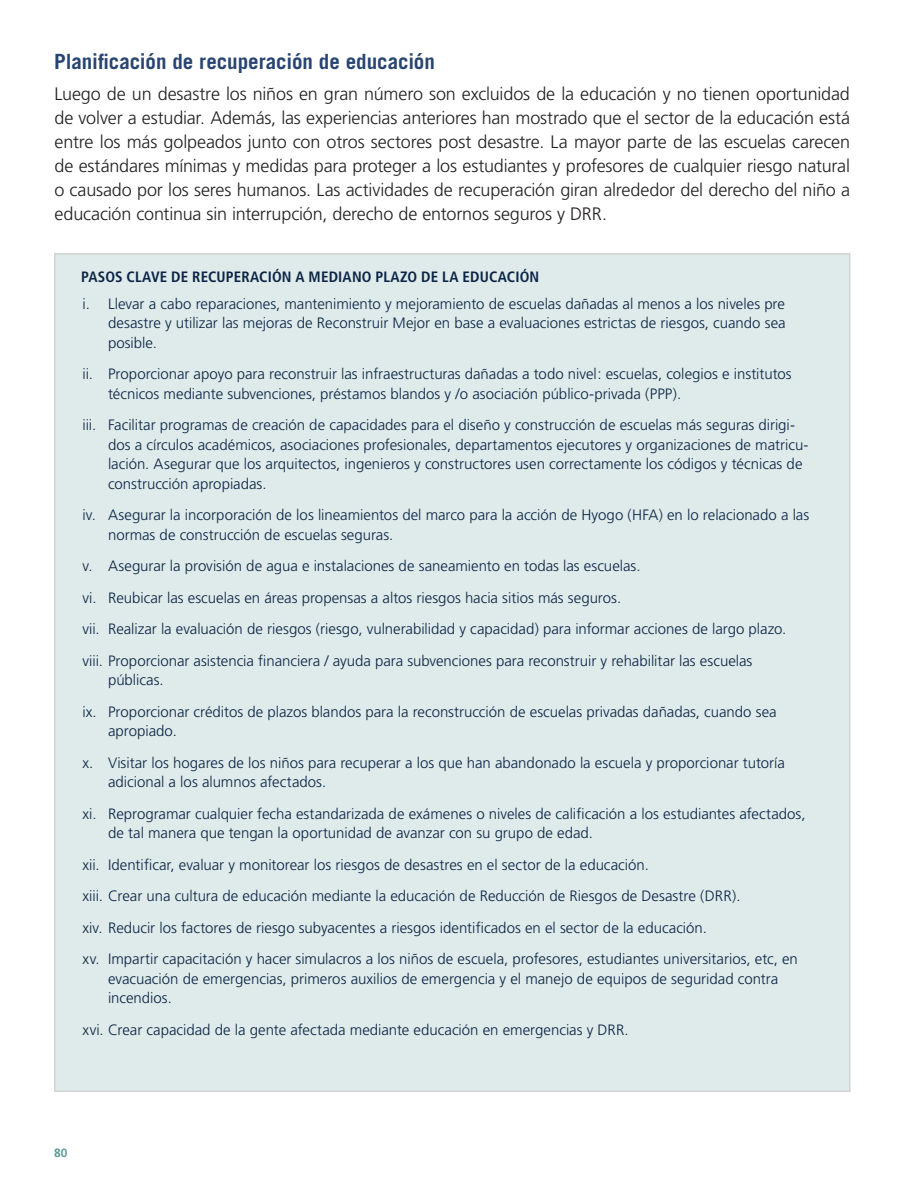
<style>
.page{position:relative;width:918px;height:1188px;background:#fff}
.page>*{position:absolute;margin:0;border:0;box-sizing:border-box;transform-origin:0 0}
.t1{font:700 21px "Trade Gothic LT Std";letter-spacing:-.005em;color:#284471}
.t2{font:300 18px/24px "Frutiger";letter-spacing:-.01em;color:#231f20;text-align:justify}
.t3{font:300 15px/31.5px "Frutiger";color:#0b2445}
.t4{font:700 condensed 15px "Frutiger LT Std";letter-spacing:.01em;color:#0b2445}
.t5{font:700 12px "Frutiger";color:#609a96}
</style>
<div class="page">
<div style="left:55px;top:254px;width:795px;height:837px;background:#dfebea"></div>
<h1 class="t1" style="left:54px;top:49px;width:382px">Planificación de recuperación de educación</h1>
<p class="t2" style="left:54px;top:82px;width:797px">Luego de un desastre los niños en gran número son excluidos de la educación y no tienen oportunidad de volver a estudiar. Además, las experiencias anteriores han mostrado que el sector de la educación está entre los más golpeados junto con otros sectores post desastre. La mayor parte de las escuelas carecen de estándares mínimas y medidas para proteger a los estudiantes y profesores de cualquier riesgo natural o causado por los seres humanos. Las actividades de recuperación giran alrededor del derecho del niño a educación continua sin interrupción, derecho de entornos seguros y DRR.</p>
<p class="t4" style="left:81px;top:268px;width:460px">PASOS CLAVE DE RECUPERACIÓN A MEDIANO PLAZO DE LA EDUCACIÓN</p>
<p class="t3" style="left:108px;top:294px;width:679px;line-height:19.5px;text-align:justify;text-indent:-26px">i. Llevar a cabo reparaciones, mantenimiento y mejoramiento de escuelas dañadas al menos a los niveles pre desastre y utilizar las mejoras de Reconstruir Mejor en base a evaluaciones estrictas de riesgos, cuando sea posible.</p>
<p class="t3" style="left:108px;top:364px;width:685px;line-height:19.5px;text-indent:-26px">ii. Proporcionar apoyo para reconstruir las infraestructuras dañadas a todo nivel: escuelas, colegios e institutos técnicos mediante subvenciones, préstamos blandos y /o asociación público-privada (PPP).</p>
<p class="t3" style="left:108px;top:415px;width:702px;line-height:19.5px;text-indent:-25px">iii. Facilitar programas de creación de capacidades para el diseño y construcción de escuelas más seguras dirigi&shy;dos a círculos académicos, asociaciones profesionales, departamentos ejecutores y organizaciones de matricu&shy;lación. Asegurar que los arquitectos, ingenieros y constructores usen correctamente los códigos y técnicas de construcción apropiadas.</p>
<p class="t3" style="left:108px;top:505px;width:703px;line-height:19.5px;text-indent:-26px">iv. Asegurar la incorporación de los lineamientos del marco para la acción de Hyogo (HFA) en lo relacionado a las normas de construcción de escuelas seguras.</p>
<p class="t3" style="left:83px;top:550px;width:705px">v. Asegurar la provisión de agua e instalaciones de saneamiento en todas las escuelas.<br>vi. Reubicar las escuelas en áreas propensas a altos riesgos hacia sitios más seguros.<br>vii. Realizar la evaluación de riesgos (riesgo, vulnerabilidad y capacidad) para informar acciones de largo plazo. viii. Proporcionar asistencia financiera / ayuda para subvenciones para reconstruir y rehabilitar las escuelas</p>
<p class="t3" style="left:83px;top:664px;width:696px;text-indent:26px">públicas.<br>ix. Proporcionar créditos de plazos blandos para la reconstrucción de escuelas privadas dañadas, cuando sea</p>
<p class="t3" style="left:83px;top:715px;width:704px;text-indent:26px">apropiado.<br>x. Visitar los hogares de los niños para recuperar a los que han abandonado la escuela y proporcionar tutoría</p>
<p class="t3" style="left:83px;top:766px;width:725px;text-indent:26px">adicional a los alumnos afectados.<br>xi. Reprogramar cualquier fecha estandarizada de exámenes o niveles de calificación a los estudiantes afectados,</p>
<p class="t3" style="left:83px;top:817px;width:717px;text-indent:26px">de tal manera que tengan la oportunidad de avanzar con su grupo de edad.<br>xii. Identificar, evaluar y monitorear los riesgos de desastres en el sector de la educación.<br>xiii. Crear una cultura de educación mediante la educación de Reducción de Riesgos de Desastre (DRR).<br>xiv. Reducir los factores de riesgo subyacentes a riesgos identificados en el sector de la educación.<br>xv. Impartir capacitación y hacer simulacros a los niños de escuela, profesores, estudiantes universitarios, etc, en</p>
<p class="t3" style="left:108px;top:969px;width:672px;line-height:19.5px">evacuación de emergencias, primeros auxilios de emergencia y el manejo de equipos de seguridad contra incendios.</p>
<p class="t3" style="left:83px;top:1014px;width:548px">xvi. Crear capacidad de la gente afectada mediante educación en emergencias y DRR.</p>
<p class="t5" style="left:54px;top:1146px;width:15px">80</p>
</div>
